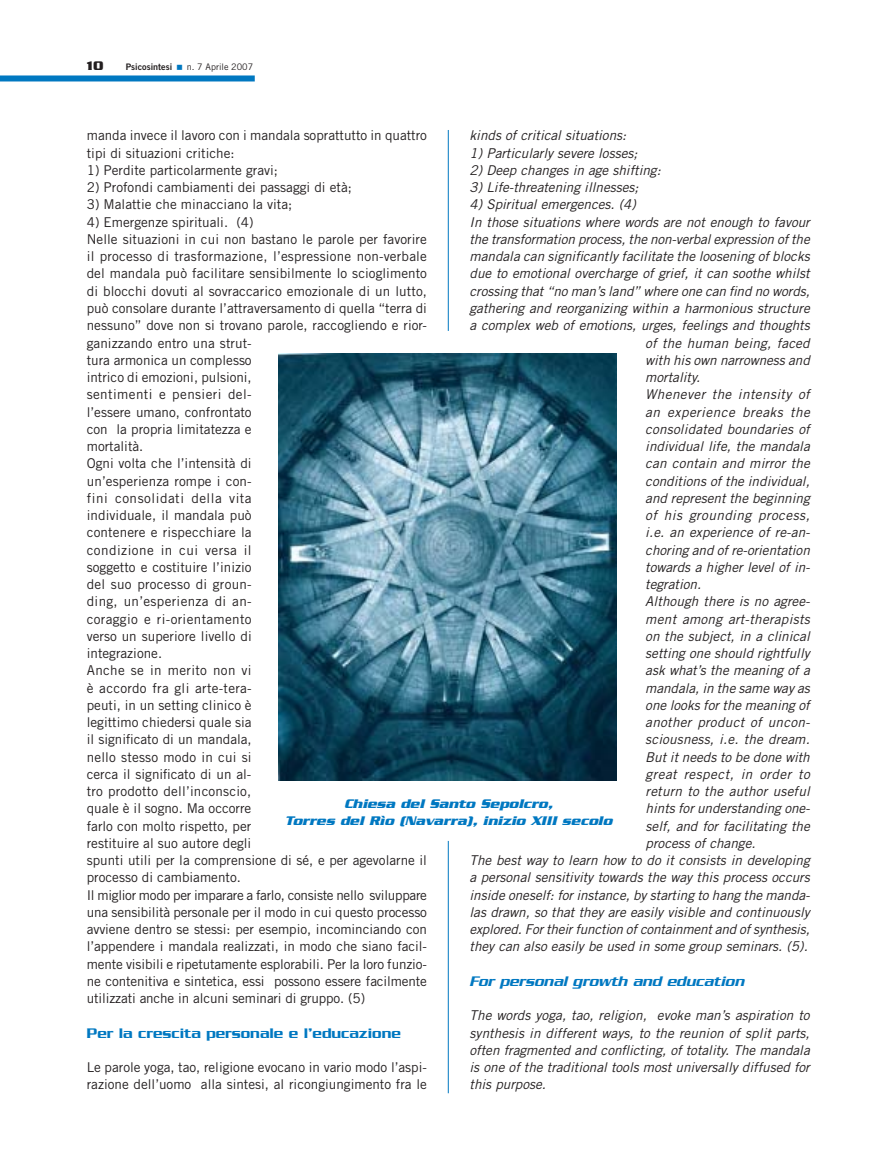
<style>
.page{position:relative;width:894px;height:1169px;background:#fff}
.page>*{position:absolute;margin:0;border:0;box-sizing:border-box;transform-origin:0 0}
.t1{font:500 15px "Serpentine";color:#0078c1}
.t2{font:italic 500 15px "Serpentine";color:#0078c1}
.t3{font:13.5px/17.2px "Trade Gothic";color:#231f20}
.t4{font:italic 13.5px/17.2px "Trade Gothic";color:#231f20;text-align:justify}
.t5{font:italic 700 13.5px/17.2px "Serpentine";color:#0078c1;text-align:center}
.t6{font:italic 13.5px "Trade Gothic";letter-spacing:.035em;color:#231f20}
.t7{font:italic 13.5px "Trade Gothic";letter-spacing:.02em;color:#231f20}
.t8{font:italic 13.5px "Trade Gothic";letter-spacing:.03em;color:#231f20}
.t9{font:italic 13.5px "Trade Gothic";letter-spacing:.025em;color:#231f20}
.t10{font:italic 13.5px "Trade Gothic";letter-spacing:.04em;color:#231f20}
.t11{font:700 13.5px "Serpentine";color:#231f20}
.t12{font:9px "Trade Gothic";color:#231f20}
.t13{font:9px "Trade Gothic Bold Two";color:#231f20}
</style>
<div class="page">
<div style="left:0;top:75px;width:255px;height:6px;background:#0078c1"></div>
<hr style="left:448px;top:130px;width:1px;height:201px;background:#0078c1">
<img style="left:279px;top:354px;width:337px;height:426px">
<hr style="left:448px;top:841px;width:1px;height:252px;background:#0078c1">
<p class="t11" style="left:87px;top:62px;width:18px">10</p>
<p class="t13" style="left:126px;top:64px;width:48px">Psicosintesi</p>
<p class="t12" style="left:187px;top:64px;width:68px">n. 7 Aprile 2007</p>
<p class="t3" style="left:87px;top:128px;width:342px">manda invece il lavoro con i mandala soprattutto in quattro tipi di situazioni critiche:</p>
<p class="t3" style="left:87px;top:163px;width:193px">1) Perdite particolarmente gravi;</p>
<p class="t3" style="left:87px;top:180px;width:267px">2) Profondi cambiamenti dei passaggi di età;</p>
<p class="t3" style="left:87px;top:197px;width:207px">3) Malattie che minacciano la vita;</p>
<p class="t3" style="left:87px;top:214px;width:342px">4) Emergenze spirituali. (4)<br>Nelle situazioni in cui non bastano le parole per favorire il processo di trasformazione, l’espressione non-verbale del mandala può facilitare sensibilmente lo scioglimento di blocchi dovuti al sovraccarico emozionale di un lutto, può consolare durante l’attraversamento di quella “terra di nessuno” dove non si trovano parole, raccogliendo e rior&shy;ganizzando entro una strut-<br>tura armonica un complesso<br>intrico di emozioni, pulsioni,<br>sentimenti e pensieri del-<br>l’essere umano, confrontato<br>con la propria limitatezza e<br>mortalità.<br>Ogni volta che l’intensità di<br>un’esperienza rompe i con-<br>fini consolidati della vita<br>individuale, il mandala può<br>contenere e rispecchiare la<br>condizione in cui versa il<br>soggetto e costituire l’inizio<br>del suo processo di groun-<br>ding, un’esperienza di an-<br>coraggio e ri-orientamento<br>verso un superiore livello di<br>integrazione.<br>Anche se in merito non vi<br>è accordo fra gli arte-tera-<br>peuti, in un setting clinico è<br>legittimo chiedersi quale sia<br>il significato di un mandala,<br>nello stesso modo in cui si<br>cerca il significato di un al-<br>tro prodotto dell’inconscio,<br>quale è il sogno. Ma occorre<br>farlo con molto rispetto, per<br>restituire al suo autore degli<br>spunti utili per la comprensione di sé, e per agevolarne il processo di cambiamento.<br>Il miglior modo per imparare a farlo, consiste nello sviluppare una sensibilità personale per il modo in cui questo processo avviene dentro se stessi: per esempio, incominciando con l’appendere i mandala realizzati, in modo che siano facil&shy;mente visibili e ripetutamente esplorabili. Per la loro funzio&shy;ne contenitiva e sintetica, essi possono essere facilmente utilizzati anche in alcuni seminari di gruppo. (5)</p>
<p class="t1" style="left:87px;top:1028px;width:316px">Per la crescita personale e l’educazione</p>
<p class="t3" style="left:87px;top:1060px;width:342px">Le parole yoga, tao, religione evocano in vario modo l’aspi&shy;razione dell’uomo alla sintesi, al ricongiungimento fra le</p>
<p class="t4" style="left:469px;top:128px;width:158px">kinds of critical situations:</p>
<p class="t4" style="left:469px;top:145px;width:169px">1) Particularly severe losses;</p>
<p class="t4" style="left:469px;top:163px;width:193px">2) Deep changes in age shifting:</p>
<p class="t4" style="left:469px;top:180px;width:171px">3) Life-threatening illnesses;</p>
<p class="t4" style="left:469px;top:197px;width:168px">4) Spiritual emergences. (4)</p>
<p class="t4" style="left:469px;top:214px;width:342px">In those situations where words are not enough to favour</p>
<p class="t4" style="left:469px;top:232px;width:342px">the transformation process, the non-verbal expression of the</p>
<p class="t4" style="left:469px;top:249px;width:342px">mandala can significantly facilitate the loosening of blocks</p>
<p class="t4" style="left:469px;top:266px;width:342px">due to emotional overcharge of grief, it can soothe whilst</p>
<p class="t4" style="left:469px;top:283px;width:342px">crossing that “no man’s land” where one can find no words,</p>
<p class="t4" style="left:469px;top:301px;width:342px">gathering and reorganizing within a harmonious structure</p>
<p class="t4" style="left:469px;top:318px;width:342px">a complex web of emotions, urges, feelings and thoughts</p>
<p class="t4" style="left:645px;top:335px;width:166px">of the human being, faced</p>
<p class="t4" style="left:645px;top:352px;width:166px">with his own narrowness and</p>
<p class="t4" style="left:645px;top:370px;width:56px">mortality.</p>
<p class="t8" style="left:645px;top:389px;width:166px">Whenever the intensity of</p>
<p class="t10" style="left:645px;top:407px;width:166px">an experience breaks the</p>
<p class="t4" style="left:645px;top:421px;width:166px">consolidated boundaries of</p>
<p class="t4" style="left:645px;top:439px;width:166px">individual life, the mandala</p>
<p class="t4" style="left:645px;top:456px;width:166px">can contain and mirror the</p>
<p class="t4" style="left:645px;top:473px;width:166px">conditions of the individual,</p>
<p class="t4" style="left:645px;top:490px;width:166px">and represent the beginning</p>
<p class="t6" style="left:645px;top:510px;width:166px">of his grounding process,</p>
<p class="t4" style="left:645px;top:525px;width:166px">i.e. an experience of re-an-</p>
<p class="t4" style="left:645px;top:542px;width:166px">choring and of re-orientation</p>
<p class="t4" style="left:645px;top:559px;width:166px">towards a higher level of in-</p>
<p class="t4" style="left:645px;top:577px;width:57px">tegration.</p>
<p class="t4" style="left:645px;top:594px;width:166px">Although there is no agree-</p>
<p class="t7" style="left:645px;top:614px;width:166px">ment among art-therapists</p>
<p class="t4" style="left:645px;top:628px;width:166px">on the subject, in a clinical</p>
<p class="t4" style="left:645px;top:646px;width:166px">setting one should rightfully</p>
<p class="t4" style="left:645px;top:663px;width:166px">ask what’s the meaning of a</p>
<p class="t4" style="left:645px;top:680px;width:166px">mandala, in the same way as</p>
<p class="t4" style="left:645px;top:697px;width:166px">one looks for the meaning of</p>
<p class="t9" style="left:645px;top:717px;width:166px">another product of uncon-</p>
<p class="t4" style="left:645px;top:732px;width:166px">sciousness, i.e. the dream.</p>
<p class="t4" style="left:645px;top:749px;width:166px">But it needs to be done with</p>
<p class="t6" style="left:645px;top:769px;width:166px">great respect, in order to</p>
<p class="t4" style="left:645px;top:784px;width:166px">return to the author useful</p>
<p class="t4" style="left:645px;top:801px;width:166px">hints for understanding one-</p>
<p class="t4" style="left:645px;top:818px;width:166px">self, and for facilitating the</p>
<p class="t4" style="left:645px;top:835px;width:111px">process of change.</p>
<p class="t4" style="left:469px;top:853px;width:342px">The best way to learn how to do it consists in developing</p>
<p class="t4" style="left:469px;top:870px;width:342px">a personal sensitivity towards the way this process occurs</p>
<p class="t4" style="left:469px;top:887px;width:342px">inside oneself: for instance, by starting to hang the manda-</p>
<p class="t4" style="left:469px;top:904px;width:342px">las drawn, so that they are easily visible and continuously</p>
<p class="t4" style="left:469px;top:922px;width:342px">explored. For their function of containment and of synthesis,</p>
<p class="t4" style="left:469px;top:939px;width:340px">they can also easily be used in some group seminars. (5).</p>
<p class="t2" style="left:469px;top:976px;width:276px">For personal growth and education</p>
<p class="t4" style="left:469px;top:1008px;width:342px">The words yoga, tao, religion, evoke man’s aspiration to synthesis in different ways, to the reunion of split parts, often fragmented and conflicting, of totality. The mandala is one of the traditional tools most universally diffused for this purpose.</p>
<p class="t5" style="left:285px;top:796px;width:329px">Chiesa del Santo Sepolcro,<br>Torres del Rìo (Navarra), inizio XIII secolo</p>
</div>
